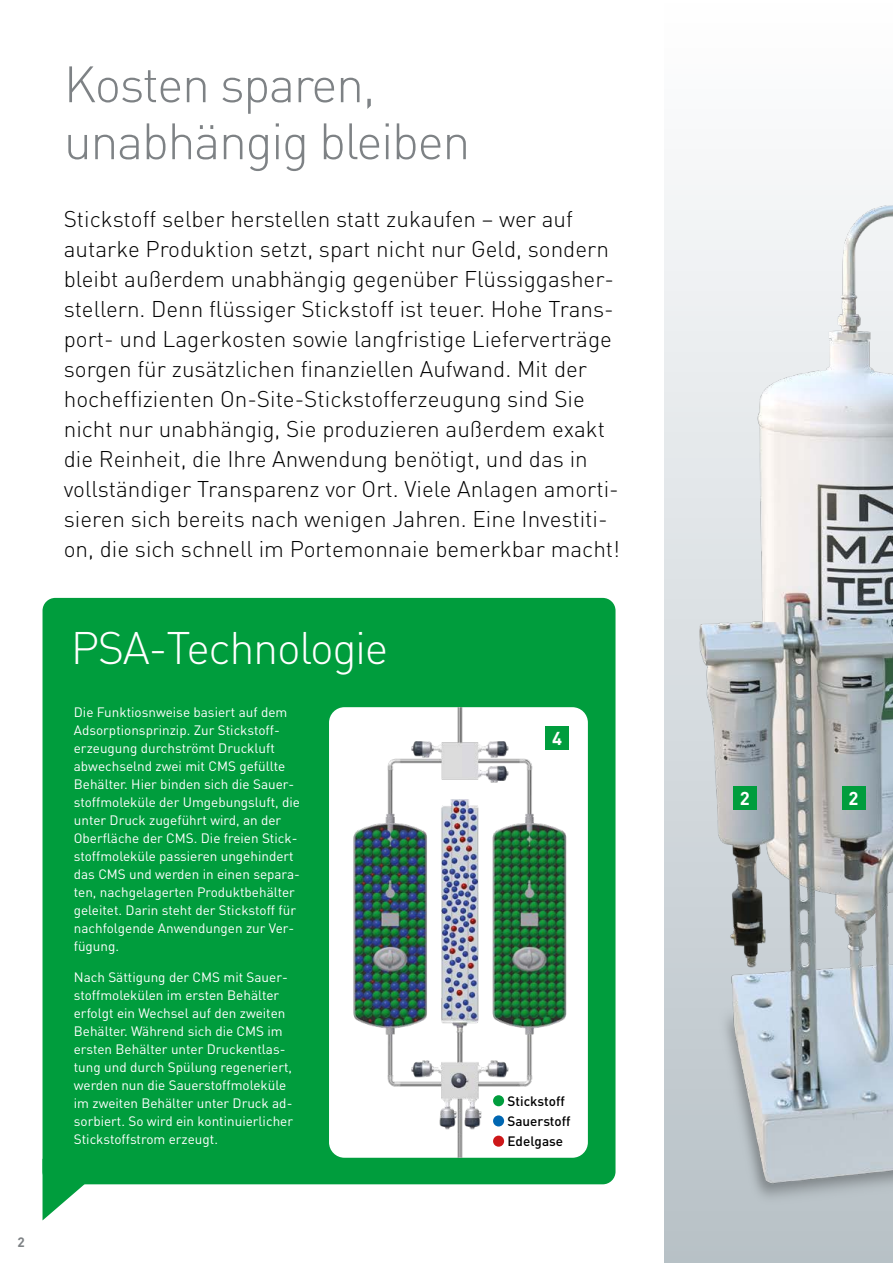
<style>
.page{position:relative;width:893px;height:1263px;background:#fff}
.page>*{position:absolute;margin:0;border:0;box-sizing:border-box;transform-origin:0 0}
.t1{font:300 50.25px/57px "DIN Pro";letter-spacing:-.03em;color:#7e8285}
.t2{font:300 45px "DIN Pro";letter-spacing:-.03em;color:#fff}
.t3{font:300 22.5px/30px "DIN Pro";color:#000}
.t4{font:700 18.45px "DIN Pro";color:#fff}
.t5{font:13.5px/18px "DIN Pro";color:#fff}
.t6{font:500 13.5px/20.1px "DIN Pro";color:#000}
.t7{font:700 13.5px "DIN Pro";color:#7e8285}
</style>
<div class="page">
<div style="left:43px;top:598px;width:572px;height:586px;background:#009d3d;border-radius:13px"></div>
<svg style="left:43px;top:1175px;width:41px;height:45px"></svg>
<img style="left:331px;top:707px;width:215px;height:451px">
<div style="left:493px;top:1095px;width:11px;height:11px;background:#009d3d;border-radius:50%"></div>
<div style="left:493px;top:1135px;width:11px;height:12px;background:#cd1719;border-radius:50%"></div>
<div style="left:493px;top:1115px;width:11px;height:11px;background:#0067b2;border-radius:50%"></div>
<img style="left:546px;top:185px;width:347px;height:1078px">
<div style="left:733px;top:786px;width:24px;height:24px;background:#009d3d"></div>
<div style="left:842px;top:786px;width:23px;height:24px;background:#009d3d"></div>
<div style="left:545px;top:726px;width:24px;height:23px;background:#009d3d"></div>
<p class="t7" style="left:18px;top:1233px;width:9px">2</p>
<h1 class="t1" style="left:64px;top:53px;width:408px">Kosten sparen, unabhängig bleiben</h1>
<p class="t3" style="left:64px;top:203px;width:558px">Stickstoff selber herstellen statt zukaufen – wer auf autarke Produktion setzt, spart nicht nur Geld, sondern bleibt außerdem unabhängig gegenüber Flüssiggasher&shy;stellern. Denn flüssiger Stickstoff ist teuer. Hohe Trans&shy;port- und Lagerkosten sowie langfristige Lieferverträge sorgen für zusätzlichen finanziellen Aufwand. Mit der hocheffizienten On-Site-Stickstofferzeugung sind Sie nicht nur unabhängig, Sie produzieren außerdem exakt die Reinheit, die Ihre Anwendung benötigt, und das in vollständiger Transparenz vor Ort. Viele Anlagen amorti&shy;sieren sich bereits nach wenigen Jahren. Eine Investiti&shy;on, die sich schnell im Portemonnaie bemerkbar macht!</p>
<h2 class="t2" style="left:71px;top:617px;width:319px">PSA-Technologie</h2>
<p class="t5" style="left:74px;top:703px;width:228px">Die Funktiosnweise basiert auf dem Adsorptionsprinzip. Zur Stickstoff&shy;erzeugung durchströmt Druckluft abwechselnd zwei mit CMS gefüllte Behälter. Hier binden sich die Sauer&shy;stoffmoleküle der Umgebungsluft, die unter Druck zugeführt wird, an der Oberfläche der CMS. Die freien Stick&shy;stoffmoleküle passieren ungehindert das CMS und werden in einen separa&shy;ten, nachgelagerten Produktbehälter geleitet. Darin steht der Stickstoff für nachfolgende Anwendungen zur Ver&shy;fügung.</p>
<p class="t5" style="left:74px;top:967px;width:221px">Nach Sättigung der CMS mit Sauer&shy;stoffmolekülen im ersten Behälter erfolgt ein Wechsel auf den zweiten Behälter. Während sich die CMS im ersten Behälter unter Druckentlas&shy;tung und durch Spülung regeneriert, werden nun die Sauerstoffmoleküle im zweiten Behälter unter Druck ad&shy;sorbiert. So wird ein kontinuierlicher Stickstoffstrom erzeugt.</p>
<h3 class="t4" style="left:552px;top:725px;width:12px">4</h3>
<p class="t6" style="left:507px;top:1090px;width:65px">Stickstoff<br>Sauerstoff<br>Edelgase</p>
<h3 class="t4" style="left:740px;top:786px;width:12px">2</h3>
<h3 class="t4" style="left:849px;top:786px;width:12px">2</h3>
</div>
